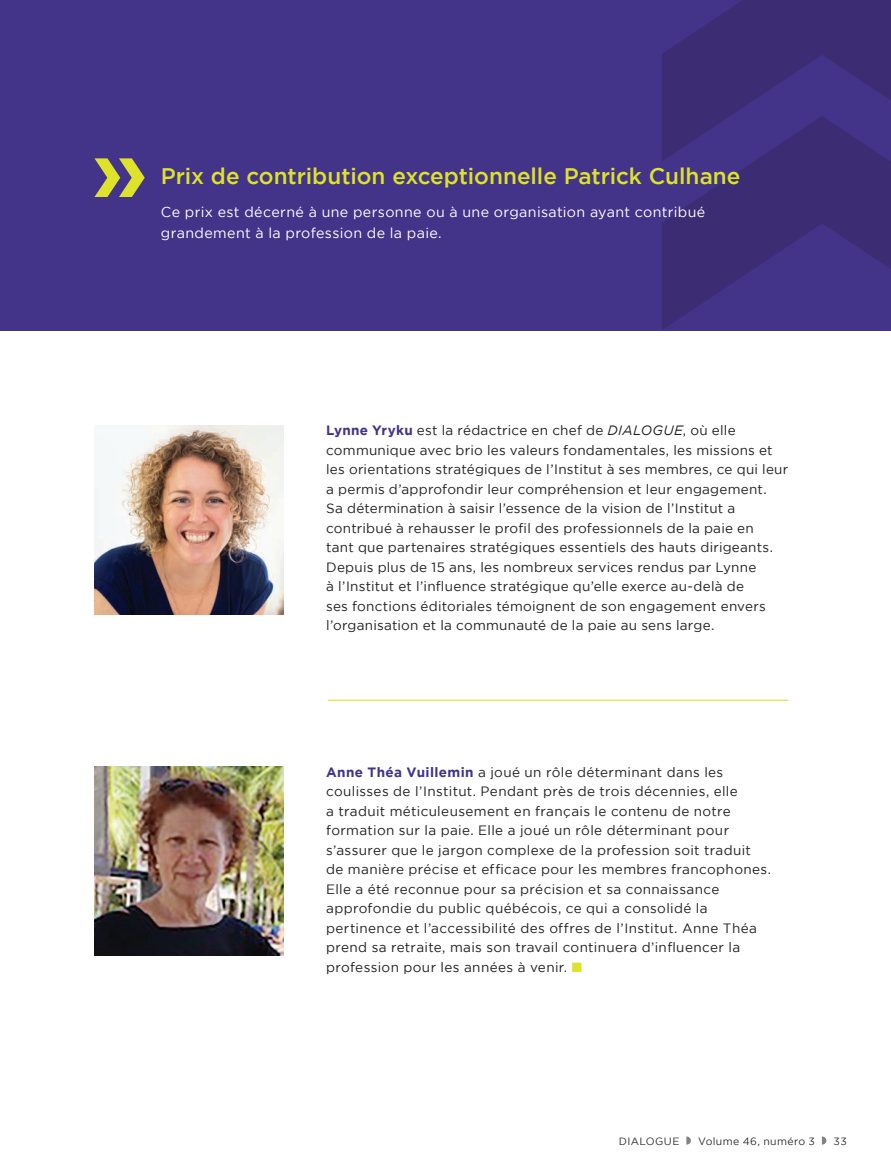
<style>
.page{position:relative;width:891px;height:1175px;background:#fff}
.page>*{position:absolute;margin:0;border:0;box-sizing:border-box;transform-origin:0 0}
.t1{font:500 22.5px "Gotham";letter-spacing:-.005em;color:#dde22a}
.Body__No_Indent{font:14.25px/20.2px "Gotham";letter-spacing:.025em;color:#fff}
.Body__No_Indent-2{font:13.5px/19.5px "Gotham";letter-spacing:.02em;color:#231f20}
.t2{font:10.5px "Gotham";letter-spacing:.035em;color:#312f30}
.s1{font-weight:700;color:#433389}
.s2{font-style:italic}
.s3{color:#dde22a}
</style>
<div class="page">
<svg style="left:686px;top:1136px;width:5px;height:8px"></svg>
<svg style="left:822px;top:1136px;width:4px;height:8px"></svg>
<img style="left:94px;top:425px;width:190px;height:189px">
<img style="left:94px;top:767px;width:190px;height:189px">
<div style="left:0;top:0;width:891px;height:330px;background:#433389"></div>
<svg style="left:662px;top:0;width:229px;height:116px"></svg>
<svg style="left:662px;top:116px;width:229px;height:214px;fill:#3b2c74"></svg>
<hr style="left:328px;top:699px;width:460px;height:2px;background:#dde22a">
<svg style="left:94px;top:158px;width:51px;height:39px"></svg>
<p class="t1" style="left:161px;top:163px;width:581px">Prix de contribution exceptionnelle Patrick Culhane</p>
<p class="Body__No_Indent" style="left:161px;top:202px;width:546px">Ce prix est décerné à une personne ou à une organisation ayant contribué grandement à la profession de la paie.</p>
<p class="Body__No_Indent-2" style="left:326px;top:420px;width:464px"><span class="s1">Lynne Yryku</span> est la rédactrice en chef de <span class="s2">DIALOGUE</span>, où elle communique avec brio les valeurs fondamentales, les missions et les orientations stratégiques de l’Institut à ses membres, ce qui leur a permis d’approfondir leur compréhension et leur engagement.<br>Sa détermination à saisir l’essence de la vision de l’Institut a contribué à rehausser le profil des professionnels de la paie en<br>tant que partenaires stratégiques essentiels des hauts dirigeants.<br>Depuis plus de 15 ans, les nombreux services rendus par Lynne<br>à l’Institut et l’influence stratégique qu’elle exerce au-delà de<br>ses fonctions éditoriales témoignent de son engagement envers l’organisation et la communauté de la paie au sens large.</p>
<p class="Body__No_Indent-2" style="left:326px;top:762px;width:447px"><span class="s1">Anne Théa Vuillemin</span> a joué un rôle déterminant dans les coulisses de l’Institut. Pendant près de trois décennies, elle<br>a traduit méticuleusement en français le contenu de notre formation sur la paie. Elle a joué un rôle déterminant pour s’assurer que le jargon complexe de la profession soit traduit de manière précise et efficace pour les membres francophones.<br>Elle a été reconnue pour sa précision et sa connaissance approfondie du public québécois, ce qui a consolidé la pertinence et l’accessibilité des offres de l’Institut. Anne Théa prend sa retraite, mais son travail continuera d’influencer la profession pour les années à venir. <span class="s3">■</span></p>
<p class="t2" style="left:619px;top:1135px;width:62px">DIALOGUE</p>
<p class="t2" style="left:698px;top:1135px;width:118px">Volume 46, numéro 3</p>
<p class="t2" style="left:834px;top:1135px;width:15px">33</p>
</div>
